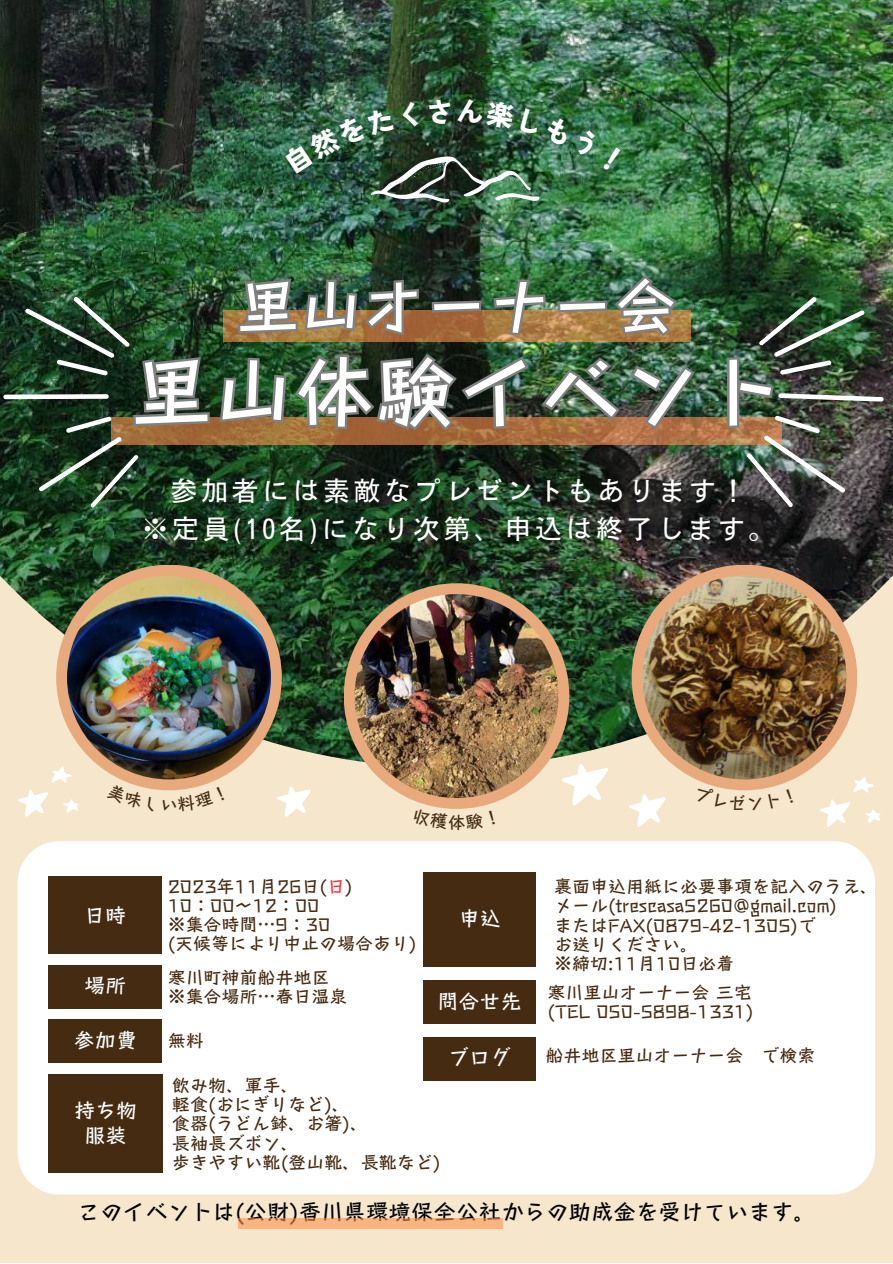
<style>
.page{position:relative;width:893px;height:1264px;background:#fff}
.page>*{position:absolute;margin:0;border:0;box-sizing:border-box;transform-origin:0 0}
.t1{font:81.6px "Canva Stick Std B";color:#fff}
.t2{font:63px "Canva Stick Std B";color:#fff}
.t3{font:27px "Motoya Gothic Std W3";letter-spacing:.13em;color:#fff}
.t4{font:22.5px "Canva Stick Std B";color:#000}
.t5{font:21px "Canva Stick Std B";color:#fff}
.t6{font:18.15px "Canva Stick Std B";color:#442b12}
.t7{font:18px "Canva Stick Std B";color:#442b12}
.s1{color:#ff3131}
</style>
<div class="page">
<div style="left:0;top:0;width:892px;height:1262px;background:#f6e7cc"></div>
<img style="left:0;top:0;width:892px;height:767px">
<svg style="left:223px;top:310px;width:467px;height:32px;background:#ab7b42"></svg>
<svg style="left:191px;top:434px;width:504px;height:10px;background:#a76d3d"></svg>
<img style="left:235px;top:272px;width:445px;height:68px">
<img style="left:191px;top:350px;width:504px;height:84px">
<svg style="left:0;top:276px;width:191px;height:249px;background:#2f4a31"></svg>
<img style="left:695px;top:277px;width:197px;height:248px">
<svg style="left:18px;top:766px;width:61px;height:51px"></svg>
<svg style="left:820px;top:777px;width:60px;height:50px"></svg>
<svg style="left:277px;top:786px;width:34px;height:31px"></svg>
<svg style="left:562px;top:759px;width:50px;height:46px"></svg>
<svg style="left:629px;top:794px;width:37px;height:33px"></svg>
<div style="left:18px;top:841px;width:857px;height:353px;background:#fff;border-radius:42px"></div>
<div style="left:48px;top:876px;width:114px;height:78px;background:#442b12"></div>
<div style="left:48px;top:965px;width:114px;height:43px;background:#442b12"></div>
<div style="left:423px;top:872px;width:113px;height:95px;background:#442b12"></div>
<div style="left:48px;top:1074px;width:115px;height:99px;background:#442b12"></div>
<div style="left:423px;top:980px;width:112px;height:43px;background:#442b12"></div>
<div style="left:423px;top:1037px;width:112px;height:43px;background:#442b12"></div>
<div style="left:48px;top:1019px;width:114px;height:43px;background:#442b12"></div>
<div style="left:238px;top:1218px;width:265px;height:10px;background:#fbb37f"></div>
<div style="left:631px;top:564px;width:226px;height:226px;background:#e8a97c;border-radius:50%"></div>
<img style="left:642px;top:575px;width:204px;height:204px;border-radius:50%">
<div style="left:56px;top:564px;width:226px;height:226px;background:#e8a97c;border-radius:50%"></div>
<img style="left:67px;top:575px;width:204px;height:204px;border-radius:50%">
<div style="left:343px;top:583px;width:226px;height:226px;background:#e8a97c;border-radius:50%"></div>
<img style="left:354px;top:594px;width:204px;height:204px;border-radius:50%">
<img style="left:283px;top:99px;width:338px;height:107px">
<svg style="left:129px;top:783px;width:27px;height:7px"></svg>
<svg style="left:178px;top:786px;width:21px;height:4px"></svg>
<svg style="left:708px;top:784px;width:53px;height:7px"></svg>
<p class="t2" style="left:236px;top:274px;width:442px">里山オーナー会</p>
<p class="t1" style="left:130px;top:350px;width:654px">里山体験イベント</p>
<p class="t3" style="left:171px;top:477px;width:577px">参加者には素敵なプレゼントもあります！</p>
<p class="t3" style="left:142px;top:514px;width:635px">※定員(10名)になり次第、申込は終了します。</p>
<p class="t5" style="left:84px;top:904px;width:43px">日時</p>
<p class="t5" style="left:84px;top:974px;width:43px">場所</p>
<p class="t7" style="left:160px;top:795px;width:19px">い</p>
<p class="t7" style="left:168px;top:876px;width:186px">2023年11月 26日 (<span class="s1">日</span>)</p>
<p class="t7" style="left:168px;top:896px;width:153px">10：00〜12：00</p>
<p class="t7" style="left:168px;top:915px;width:164px">※集合時間…9：30</p>
<p class="t7" style="left:168px;top:934px;width:250px">(天候等により中止の場合あり)</p>
<p class="t7" style="left:168px;top:967px;width:163px">寒川町神前船井地区</p>
<p class="t7" style="left:168px;top:986px;width:181px">※集合場所…春日温泉</p>
<p class="t5" style="left:74px;top:1029px;width:64px">参加費</p>
<p class="t7" style="left:168px;top:1031px;width:37px">無料</p>
<p class="t7" style="left:448px;top:813px;width:19px">体</p>
<p class="t5" style="left:459px;top:907px;width:43px">申込</p>
<p class="t7" style="left:554px;top:877px;width:325px">裏面申込用紙に必要事項を記入のうえ、</p>
<p class="t7" style="left:554px;top:896px;width:284px">メール(trescasa5260@gmail.com)</p>
<p class="t7" style="left:554px;top:915px;width:263px">またはFAX(0879-42-1305)で</p>
<p class="t7" style="left:554px;top:934px;width:145px">お送りください。</p>
<p class="t7" style="left:554px;top:953px;width:182px">※締切:11月 10日必着</p>
<p class="t5" style="left:437px;top:990px;width:85px">問合せ先</p>
<p class="t7" style="left:547px;top:983px;width:206px">寒川里山オーナー会三宅</p>
<p class="t7" style="left:547px;top:1002px;width:207px">(TEL 050-5898-1331)</p>
<p class="t5" style="left:448px;top:1046px;width:64px">ブログ</p>
<p class="t7" style="left:545px;top:1046px;width:271px">船井地区里山オーナー会 で検索</p>
<p class="t5" style="left:74px;top:1099px;width:64px">持ち物</p>
<p class="t5" style="left:85px;top:1124px;width:43px">服装</p>
<p class="t6" style="left:172px;top:1075px;width:128px">飲み物、軍手、</p>
<p class="t6" style="left:172px;top:1095px;width:179px">軽食(おにぎりなど)、</p>
<p class="t6" style="left:172px;top:1114px;width:198px">食器(うどん鉢、お箸)、</p>
<p class="t6" style="left:172px;top:1133px;width:128px">長袖長ズボン、</p>
<p class="t6" style="left:172px;top:1152px;width:270px">歩きやすい靴(登山靴、長靴など)</p>
<p class="t4" style="left:78px;top:1200px;width:740px">このイベントは(公財)香川県環境保全公社からの助成金を受けています。</p>
</div>
